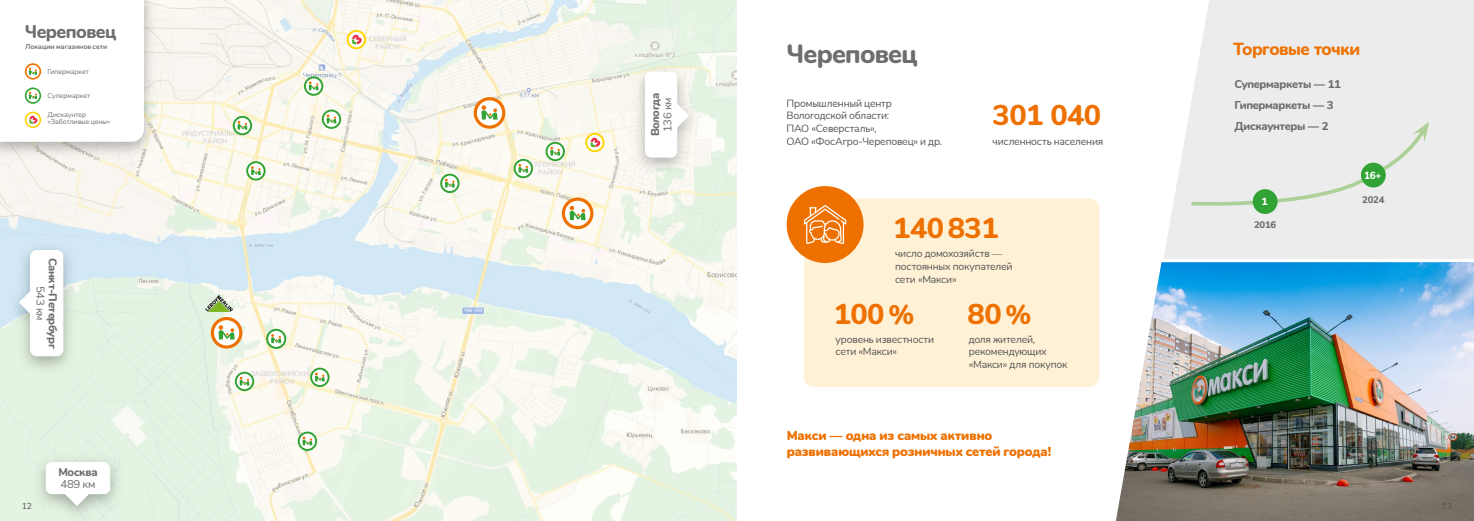
<style>
.page{position:relative;width:1474px;height:521px;background:#fff}
.page>*{position:absolute;margin:0;border:0;box-sizing:border-box;transform-origin:0 0}
.t1{font:800 28.88px "Nunito";letter-spacing:-.02em;color:#ee7100}
.t2{font:800 26.25px "Nunito";letter-spacing:-.03em;color:#6e6e6e}
.t3{font:800 18.38px "Nunito";letter-spacing:-.03em;color:#6e6e6e}
.t4{font:800 17.5px "Nunito";letter-spacing:-.03em;color:#ee7100}
.t5{font:900 13.12px/15.8px "Nunito";letter-spacing:-.015em;color:#ee7100}
.t6{font:800 11.38px/21.1px "Nunito";letter-spacing:-.03em;color:#6e6e6e}
.t7{font:11.38px "Nunito";letter-spacing:-.03em;color:#6e6e6e}
.t8{font:10.5px/12.7px "Nunito";letter-spacing:-.015em;color:#565655}
.t9{font:800 10.5px "Nunito";color:#fff;scale:.95 1}
.t10{font:800 10.5px "Nunito";color:#fff}
.t11{font:800 9.62px "Nunito";letter-spacing:-.03em;color:#6e6e6e}
.t12{font:8.75px "Nunito";color:#565655}
.t13{font:7px/7px "Nunito";color:#6e6e6e}
.t14{font:700 7px "Nunito";color:#6e6e6e}
.s1{font-size:27.12px}
</style>
<div class="page">
<img style="left:0;top:0;width:737px;height:521px">
<svg style="left:513px;top:159px;width:20px;height:19px"></svg>
<svg style="left:440px;top:174px;width:19px;height:19px"></svg>
<svg style="left:304px;top:76px;width:19px;height:20px"></svg>
<svg style="left:322px;top:110px;width:19px;height:19px"></svg>
<svg style="left:233px;top:116px;width:19px;height:19px"></svg>
<svg style="left:246px;top:161px;width:20px;height:20px"></svg>
<svg style="left:235px;top:372px;width:19px;height:19px"></svg>
<svg style="left:310px;top:368px;width:19px;height:19px"></svg>
<svg style="left:298px;top:431px;width:19px;height:20px"></svg>
<svg style="left:211px;top:317px;width:31px;height:32px"></svg>
<svg style="left:473px;top:97px;width:32px;height:32px"></svg>
<svg style="left:562px;top:198px;width:31px;height:31px"></svg>
<div style="left:630px;top:62px;width:73px;height:115px;background:#000;opacity:.3"></div>
<div style="left:645px;top:72px;width:32px;height:86px;background:#fff;border-radius:6px"></div>
<svg style="left:677px;top:103px;width:12px;height:25px"></svg>
<img style="left:206px;top:295px;width:26px;height:16px">
<svg style="left:266px;top:329px;width:20px;height:20px"></svg>
<div style="left:0;top:0;width:157px;height:160px;background:#000;opacity:.3"></div>
<svg style="left:545px;top:142px;width:20px;height:19px"></svg>
<div style="left:31px;top:452px;width:94px;height:69px;background:#000;opacity:.3"></div>
<div style="left:46px;top:462px;width:64px;height:32px;background:#fff;border-radius:6px"></div>
<svg style="left:65px;top:494px;width:24px;height:12px"></svg>
<svg style="left:0;top:0;width:144px;height:142px"></svg>
<svg style="left:585px;top:133px;width:19px;height:19px"></svg>
<svg style="left:347px;top:30px;width:19px;height:19px"></svg>
<img style="left:1116px;top:262px;width:357px;height:259px">
<svg style="left:1164px;top:0;width:309px;height:259px;background:#ededed"></svg>
<div style="left:804px;top:198px;width:295px;height:189px;background:#fff1d6"></div>
<div style="left:786px;top:186px;width:77px;height:77px;background:#ee7100;border-radius:50%"></div>
<svg style="left:804px;top:205px;width:42px;height:39px"></svg>
<div style="left:1189px;top:122px;width:240px;height:86px;background:#ececec"></div>
<div style="left:1252px;top:189px;width:25px;height:25px;background:#31a334;border-radius:50%"></div>
<div style="left:1360px;top:163px;width:25px;height:24px;background:#31a334;border-radius:50%"></div>
<div style="left:6px;top:240px;width:72px;height:136px;background:#000;opacity:.3"></div>
<div style="left:31px;top:250px;width:32px;height:106px;background:#fff;border-radius:6px"></div>
<div style="left:30px;top:250px;width:33px;height:106px;border:1px solid #fff;border-radius:6px"></div>
<svg style="left:18px;top:289px;width:14px;height:27px"></svg>
<h3 class="t3" style="left:25px;top:18px;width:93px">Череповец</h3>
<p class="t13" style="left:48px;top:67px;width:43px">Гипермаркет</p>
<p class="t13" style="left:48px;top:92px;width:44px">Супермаркет</p>
<p class="t13" style="left:48px;top:111px;width:64px">Дискаунтер «Заботливые цены»</p>
<p class="t14" style="left:25px;top:42px;width:84px">Локации магазинов сети</p>
<p class="t6" style="left:64px;top:258px;width:92px;rotate:90deg">Санкт-Петербург</p>
<p class="t7" style="left:49px;top:286px;width:36px;rotate:90deg">543 км</p>
<p class="t6" style="left:58px;top:461px;width:41px">Москва</p>
<p class="t7" style="left:61px;top:476px;width:36px">489 км</p>
<p class="t6" style="left:644px;top:136px;width:45px;rotate:-90deg">Вологда</p>
<p class="t7" style="left:659px;top:132px;width:36px;rotate:-90deg">136 км</p>
<h2 class="t2" style="left:786px;top:35px;width:133px">Череповец</h2>
<p class="t8" style="left:786px;top:96px;width:157px">Промышленный центр<br>Вологодской области:<br>ПАО «Северсталь»,<br>ОАО «ФосАгро-Череповец» и др.</p>
<h1 class="t1" style="left:992px;top:93px;width:110px">301 040</h1>
<p class="t8" style="left:992px;top:134px;width:112px">численность населения</p>
<h1 class="t1" style="left:893px;top:207px;width:107px">140831</h1>
<p class="t8" style="left:895px;top:247px;width:119px">число домохозяйств — постоянных покупателей сети «Макси»</p>
<h1 class="t1" style="left:833px;top:292px;width:82px">100 <span class="s1">%</span></h1>
<h1 class="t1" style="left:967px;top:292px;width:65px">80<span class="s1">%</span></h1>
<p class="t8" style="left:835px;top:332px;width:100px">уровень известности сети «Макси»</p>
<p class="t8" style="left:968px;top:332px;width:100px">доля жителей, рекомендующих «Макси» для покупок</p>
<p class="t5" style="left:786px;top:427px;width:266px">Макси — одна из самых активно развивающихся розничных сетей города!</p>
<h3 class="t4" style="left:1233px;top:36px;width:128px">Торговые точки</h3>
<p class="t6" style="left:1234px;top:72px;width:108px">Супермаркеты — 11<br>Гипермаркеты — 3<br>Дискаунтеры — 2</p>
<p class="t9" style="left:1363px;top:167px;width:20px">16+</p>
<p class="t10" style="left:1261px;top:194px;width:8px">1</p>
<p class="t11" style="left:1362px;top:192px;width:24px">2024</p>
<p class="t11" style="left:1253px;top:218px;width:24px">2016</p>
<p class="t12" style="left:22px;top:499px;width:12px">12</p>
<p class="t12" style="left:1441px;top:499px;width:12px">13</p>
</div>
